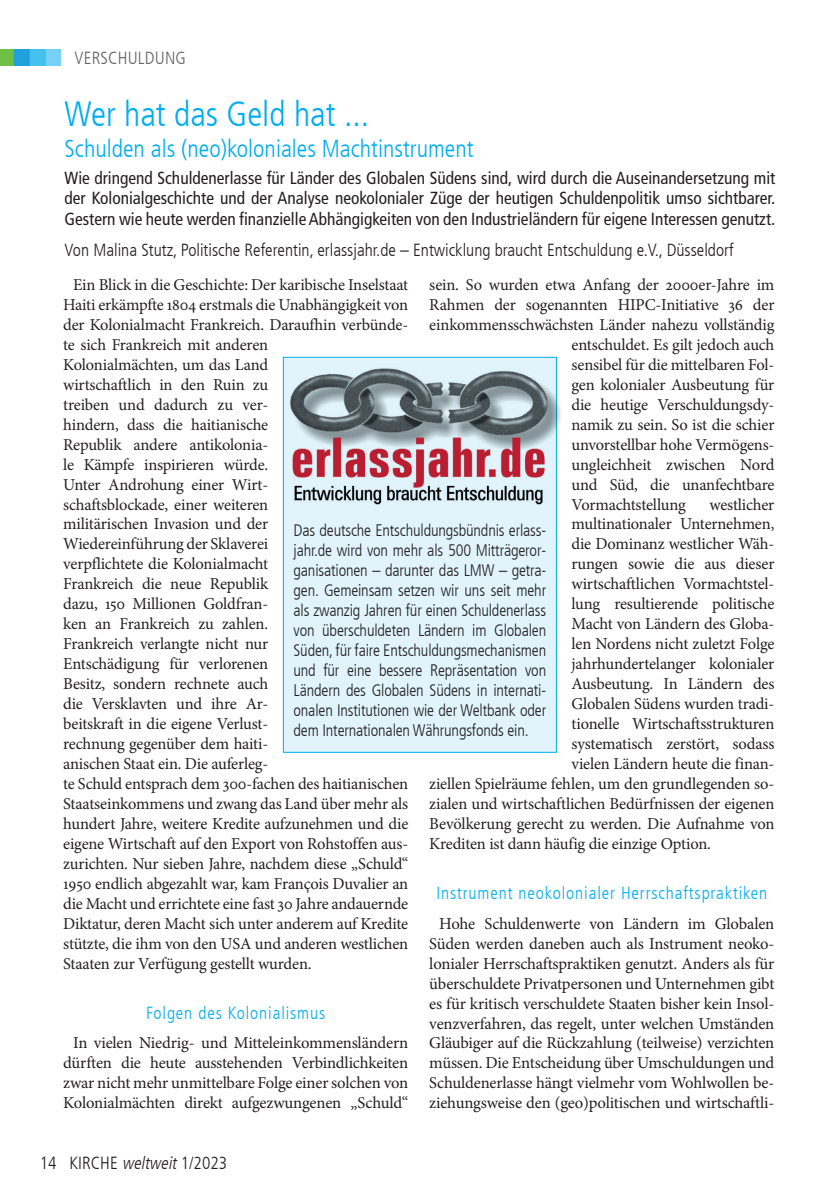
<style>
.page{position:relative;width:834px;height:1191px;background:#fff}
.page>*{position:absolute;margin:0;border:0;box-sizing:border-box;transform-origin:0 0}
.t1{font:300 condensed 35px "Frutiger LT";color:#00aeef}
.t2{font:300 condensed 24.5px "Frutiger LT";color:#00aeef}
.t3{font:condensed 17.5px/20.1px "Frutiger LT";color:#231f20;text-align:justify}
.t4{font:300 condensed 17.5px "Frutiger LT";color:#231f20}
.t5{font:300 condensed 17.5px "Frutiger LT";letter-spacing:.05em;color:#00aeef}
.t6{font:300 condensed 17.5px "Frutiger LT";letter-spacing:.01em;color:#636366}
.t7{font:16.62px/19.9px "Minion Pro";letter-spacing:-.01em;color:#231f20;text-align:center}
.t8{font:300 condensed 16.62px/19.9px "Frutiger LT";letter-spacing:-.01em;color:#231f20;text-align:justify}
.s1{font-style:italic}
</style>
<div class="page">
<img style="left:0;top:50px;width:61px;height:15px">
<div style="left:283px;top:357px;width:273px;height:395px;background:#e1f4fc"></div>
<svg style="left:282px;top:367px;width:2px;height:137px"></svg>
<img style="left:290px;top:367px;width:271px;height:137px">
<p class="t6" style="left:74px;top:48px;width:113px">VERSCHULDUNG</p>
<h1 class="t1" style="left:64px;top:94px;width:306px">Wer hat das Geld hat ...</h1>
<h2 class="t2" style="left:64px;top:135px;width:410px">Schulden als (neo)koloniales Machtinstrument</h2>
<p class="t3" style="left:64px;top:168px;width:712px">Wie dringend Schuldenerlasse für Länder des Globalen Südens sind, wird durch die Auseinandersetzung mit der Kolonialgeschichte und der Analyse neokolonialer Züge der heutigen Schuldenpolitik umso sichtbarer.<br>Gestern wie heute werden finanzielle Abhängigkeiten von den Industrieländern für eigene Interessen genutzt.</p>
<p class="t4" style="left:64px;top:240px;width:670px">Von Malina Stutz, Politische Referentin, erlassjahr.de – Entwicklung braucht Entschuldung e.V., Düsseldorf</p>
<p class="t7" style="left:63px;top:275px;width:346px;text-align:left;text-indent:10px">Ein Blick in die Geschichte: Der karibische Inselstaat Haiti erkämpfte 1804 erstmals die Unabhängigkeit von der Kolonialmacht Frankreich. Daraufhin verbünde&shy;te sich Frankreich mit anderen<br>Kolonialmächten, um das Land<br>wirtschaftlich in den Ruin zu<br>treiben und dadurch zu ver-<br>hindern, dass die haitianische<br>Republik andere antikolonia-<br>le Kämpfe inspirieren würde.<br>Unter Androhung einer Wirt-<br>schaftsblockade, einer weiteren<br>militärischen Invasion und der<br>Wiedereinführung der Sklaverei<br>verpflichtete die Kolonialmacht<br>Frankreich die neue Republik<br>dazu, 150 Millionen Goldfran-<br>ken an Frankreich zu zahlen.<br>Frankreich verlangte nicht nur<br>Entschädigung für verlorenen<br>Besitz, sondern rechnete auch<br>die Versklavten und ihre Ar-<br>beitskraft in die eigene Verlust-<br>rechnung gegenüber dem haiti-<br>anischen Staat ein. Die auferleg-<br>te Schuld entsprach dem 300-fachen des haitianischen Staatseinkommens und zwang das Land über mehr als hundert Jahre, weitere Kredite aufzunehmen und die eigene Wirtschaft auf den Export von Rohstoffen aus&shy;zurichten. Nur sieben Jahre, nachdem diese „Schuld“ 1950 endlich abgezahlt war, kam François Duvalier an die Macht und errichtete eine fast 30 Jahre andauernde Diktatur, deren Macht sich unter anderem auf Kredite stützte, die ihm von den USA und anderen westlichen Staaten zur Verfügung gestellt wurden.</p>
<p class="t5" style="left:146px;top:1002px;width:180px">Folgen des Kolonialismus</p>
<p class="t7" style="left:63px;top:1033px;width:346px">In vielen Niedrig- und Mitteleinkommensländern dürften die heute ausstehenden Verbindlichkeiten zwar nicht mehr unmittelbare Folge einer solchen von Kolonialmächten direkt aufgezwungenen „Schuld“</p>
<p class="t7" style="left:429px;top:275px;width:346px">sein. So wurden etwa Anfang der 2000er-Jahre im</p>
<p class="t7" style="left:429px;top:295px;width:346px">Rahmen der sogenannten HIPC-Initiative 36 der</p>
<p class="t7" style="left:429px;top:315px;width:346px">einkommensschwächsten Länder nahezu vollständig</p>
<p class="t7" style="left:571px;top:335px;width:204px">entschuldet. Es gilt jedoch auch</p>
<p class="t7" style="left:571px;top:354px;width:204px">sensibel für die mittelbaren Fol-</p>
<p class="t7" style="left:571px;top:374px;width:204px">gen kolonialer Ausbeutung für</p>
<p class="t7" style="left:571px;top:394px;width:204px">die heutige Verschuldungsdy-</p>
<p class="t7" style="left:571px;top:414px;width:204px">namik zu sein. So ist die schier</p>
<p class="t7" style="left:571px;top:434px;width:202px">unvorstellbar hohe Vermögens-</p>
<p class="t7" style="left:571px;top:454px;width:204px">ungleichheit zwischen Nord</p>
<p class="t7" style="left:571px;top:474px;width:204px">und Süd, die unanfechtbare</p>
<p class="t7" style="left:571px;top:494px;width:116px">Vormachtstellung</p>
<p class="t7" style="left:709px;top:494px;width:66px">westlicher</p>
<p class="t7" style="left:571px;top:514px;width:204px">multinationaler Unternehmen,</p>
<p class="t7" style="left:571px;top:534px;width:204px">die Dominanz westlicher Wäh-</p>
<p class="t7" style="left:571px;top:554px;width:204px">rungen sowie die aus dieser</p>
<p class="t7" style="left:571px;top:574px;width:204px">wirtschaftlichen Vormachtstel-</p>
<p class="t7" style="left:571px;top:594px;width:204px">lung resultierende politische</p>
<p class="t7" style="left:571px;top:614px;width:204px">Macht von Ländern des Globa-</p>
<p class="t7" style="left:571px;top:634px;width:204px">len Nordens nicht zuletzt Folge</p>
<p class="t7" style="left:571px;top:654px;width:204px">jahrhundertelanger kolonialer</p>
<p class="t7" style="left:571px;top:674px;width:204px">Ausbeutung. In Ländern des</p>
<p class="t7" style="left:571px;top:694px;width:204px">Globalen Südens wurden tradi-</p>
<p class="t7" style="left:571px;top:714px;width:204px">tionelle Wirtschaftsstrukturen</p>
<p class="t7" style="left:571px;top:734px;width:204px">systematisch zerstört, sodass</p>
<p class="t7" style="left:571px;top:753px;width:204px">vielen Ländern heute die finan-</p>
<p class="t7" style="left:429px;top:773px;width:346px">ziellen Spielräume fehlen, um den grundlegenden so-</p>
<p class="t7" style="left:429px;top:793px;width:346px">zialen und wirtschaftlichen Bedürfnissen der eigenen</p>
<p class="t7" style="left:429px;top:813px;width:346px">Bevölkerung gerecht zu werden. Die Aufnahme von</p>
<p class="t7" style="left:429px;top:833px;width:283px">Krediten ist dann häufig die einzige Option.</p>
<p class="t5" style="left:436px;top:883px;width:332px">Instrument neokolonialer Herrschaftspraktiken</p>
<p class="t7" style="left:429px;top:913px;width:346px">Hohe Schuldenwerte von Ländern im Globalen Süden werden daneben auch als Instrument neoko&shy;lonialer Herrschaftspraktiken genutzt. Anders als für überschuldete Privatpersonen und Unternehmen gibt es für kritisch verschuldete Staaten bisher kein Insol&shy;venzverfahren, das regelt, unter welchen Umständen Gläubiger auf die Rückzahlung (teilweise) verzichten müssen. Die Entscheidung über Umschuldungen und Schuldenerlasse hängt vielmehr vom Wohlwollen be&shy;ziehungsweise den (geo)politischen und wirtschaftli-</p>
<p class="t8" style="left:293px;top:521px;width:254px">Das deutsche Entschuldungsbündnis erlass&shy;jahr.de wird von mehr als 500 Mitträgeror&shy;ganisationen – darunter das LMW – getra&shy;gen. Gemeinsam setzen wir uns seit mehr als zwanzig Jahren für einen Schuldenerlass von überschuldeten Ländern im Globalen Süden, für faire Entschuldungsmechanismen und für eine bessere Repräsentation von Ländern des Globalen Südens in internati&shy;onalen Institutionen wie der Weltbank oder dem Internationalen Währungsfonds ein.</p>
<p class="t4" style="left:40px;top:1153px;width:189px">14 KIRCHE <span class="s1">weltweit</span>1/2023</p>
</div>
